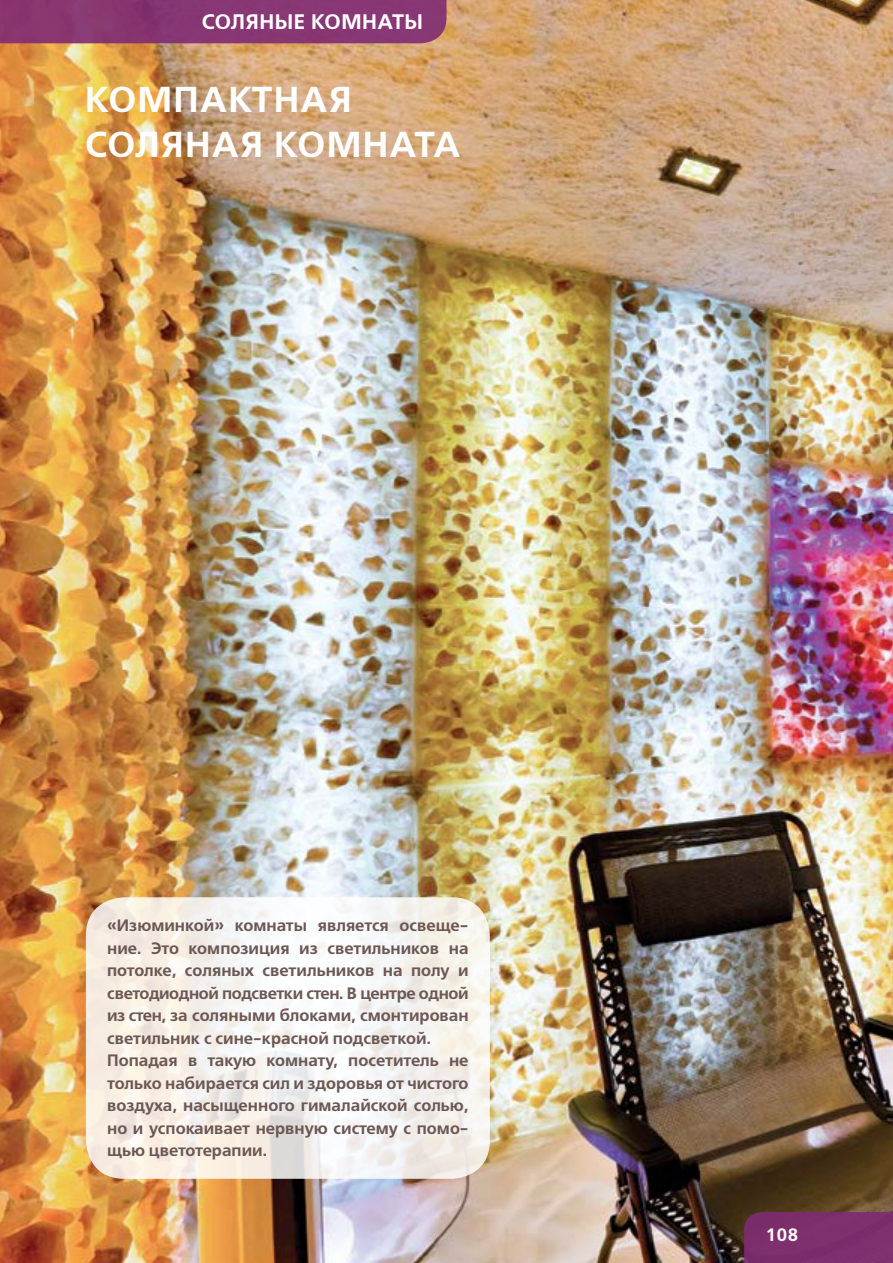
<style>
.page{position:relative;width:893px;height:1263px;background:#fff}
.page>*{position:absolute;margin:0;border:0;box-sizing:border-box;transform-origin:0 0}
.t1{font:700 36px "Free Set C";letter-spacing:.12em;color:#fff}
.t2{font:700 21px "Free Set C";letter-spacing:.025em;color:#fff}
.t3{font:700 18px "Free Set C";color:#fff6ef}
.t4{font:700 16.5px/22.5px "Free Set C";color:#6b5754}
</style>
<div class="page">
<img style="left:0;top:0;width:893px;height:1263px">
<div style="left:744px;top:1212px;width:149px;height:51px;background:#7c2f6d"></div>
<div style="left:0;top:0;width:446px;height:43px;background:#883773"></div>
<svg style="left:86px;top:897px;width:404px;height:282px"></svg>
<p class="t2" style="left:202px;top:9px;width:223px">СОЛЯН ЫЕ КОМНАТЫ</p>
<h1 class="t1" style="left:85px;top:78px;width:52px">Компакт</h1>
<h1 class="t1" style="left:274px;top:78px;width:79px">ная</h1>
<h1 class="t1" style="left:85px;top:123px;width:25px">сол</h1>
<h1 class="t1" style="left:161px;top:123px;width:142px">яная ком</h1>
<h1 class="t1" style="left:363px;top:123px;width:52px">ната</h1>
<p class="t4" style="left:107px;top:914px;width:363px">«Изюминкой» комнаты является освеще&shy;ние. Это композиция из светильников на потолке, соляных светильников на полу и светодиодной подсветки стен. В центре одной из стен, за соляными блоками, смонтирован светильник с сине-красной подсветкой.<br>Попадая в такую комнату, посетитель не только набирается сил и здоровья от чистого воздуха, насыщенного гималайской солью, но и успокаивает нервную систему с помо&shy;щью цветотерапии.</p>
<p class="t3" style="left:765px;top:1224px;width:35px">108</p>
</div>
